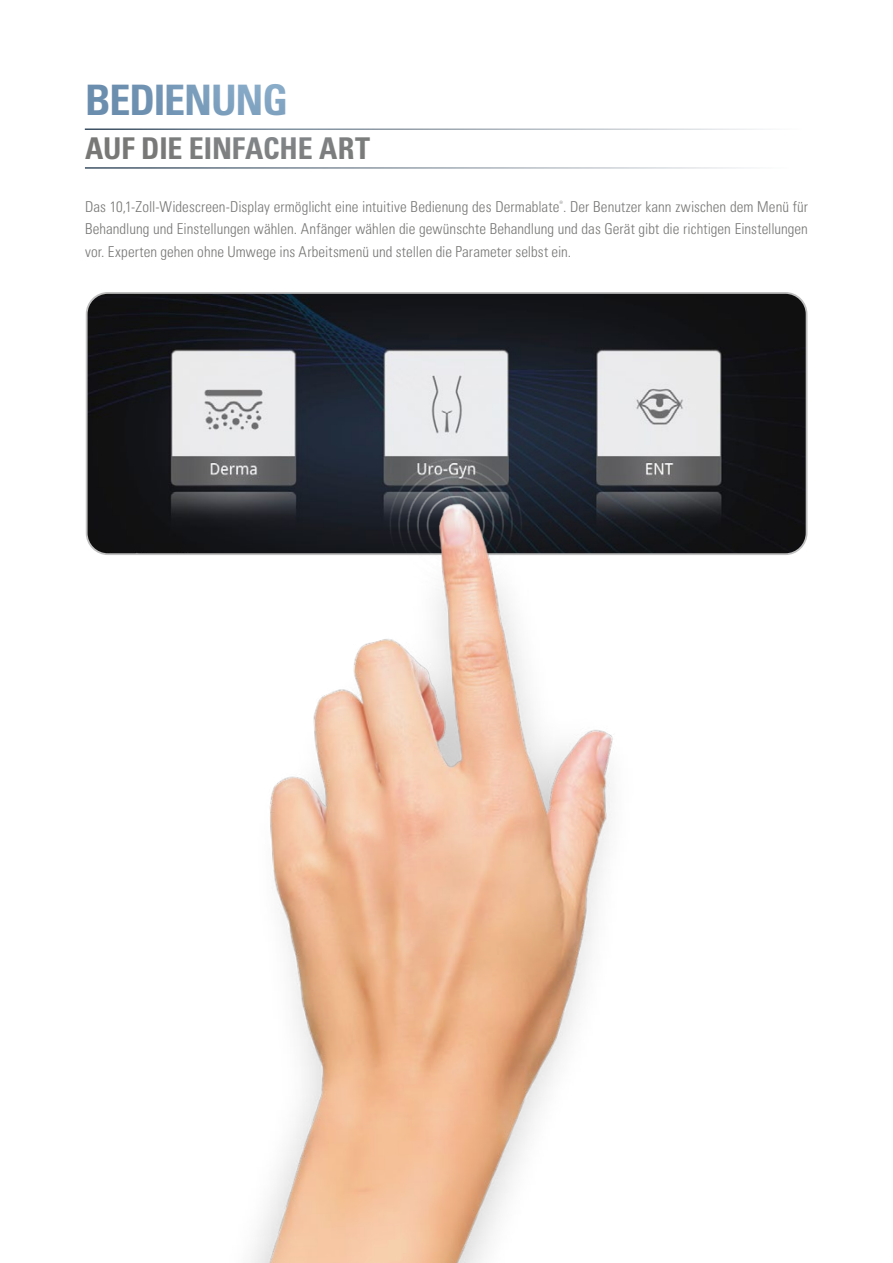
<style>
.page{position:relative;width:893px;height:1263px;background:#fff}
.page>*{position:absolute;margin:0;border:0;box-sizing:border-box;transform-origin:0 0}
.t1{font:700 condensed 42px "Univers LT Pro";letter-spacing:-.025em;color:#6b8eaf}
.t2{font:700 condensed 30px "Univers LT Pro";letter-spacing:-.005em;color:#787877}
.t3{font:300 condensed 15px/22.5px "Univers LT Pro";letter-spacing:.005em;color:#787877;text-align:justify}
</style>
<div class="page">
<img style="left:89px;top:295px;width:718px;height:257px">
<hr style="left:85px;top:167px;width:704px;height:2px;background:#3c5063">
<hr style="left:85px;top:128px;width:717px;height:2px;background:#3c5063">
<img style="left:106px;top:387px;width:619px;height:876px">
<svg style="left:84px;top:128px;width:371px;height:41px"></svg>
<h1 class="t1" style="left:85px;top:75px;width:204px">BEDIENUNG</h1>
<h2 class="t2" style="left:85px;top:130px;width:286px">AUF DIE EINFACHE ART</h2>
<p class="t3" style="left:85px;top:194px;width:724px">Das 10,1-Zoll-Widescreen-Display ermöglicht eine intuitive Bedienung des Dermablate<sup>®</sup>. Der Benutzer kann zwischen dem Menü für Behandlung und Einstellungen wählen. Anfänger wählen die gewünschte Behandlung und das Gerät gibt die richtigen Einstellungen vor. Experten gehen ohne Umwege ins Arbeitsmenü und stellen die Parameter selbst ein.</p>
</div>
